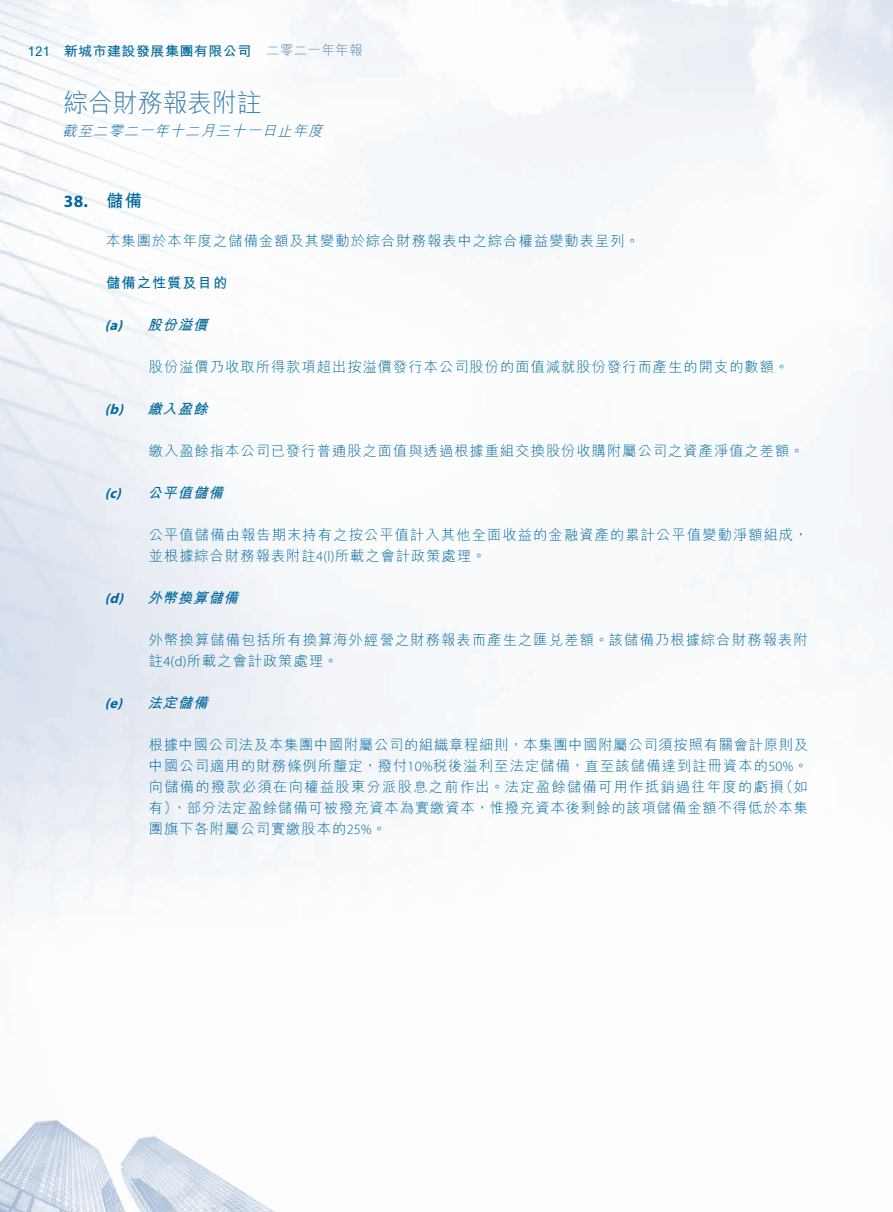
<style>
.page{position:relative;width:893px;height:1212px;background:#fff}
.page>*{position:absolute;margin:0;border:0;box-sizing:border-box;transform-origin:0 0}
.t1{font:300 25.5px "M Hei HK";color:#317baa}
.t2{font:700 17.25px "Myriad Pro";color:#01689c}
.t3{font:700 17.25px "M Hei HK";color:#01689c}
.t4{font:300 14.25px/21px "M Hei HK";letter-spacing:.07em;color:#01689c}
.t5{font:italic 700 14.25px "M Hei HK";color:#01689c}
.t6{font:italic 300 14.25px "M Hei HK";color:#01689c}
.t7{font:italic 700 14.25px "Myriad Pro";color:#01689c}
.t8{font:700 14.25px "M Hei HK";letter-spacing:.07em;color:#01689c}
.t9{font:700 13.5px "M Hei HK";letter-spacing:.02em;color:#01689c;scale:1.05 1}
.t10{font:300 13.5px "M Hei HK";letter-spacing:.02em;color:#5385b1}
.t11{font:condensed 13.5px "Arial MT Std";color:#01689c;scale:1.1 1}
.s1{font-family:"Myriad Pro"}
</style>
<div class="page">
<img style="left:0;top:0;width:892px;height:1212px">
<p class="t11" style="left:28px;top:43px;width:22px">121</p>
<p class="t9" style="left:64px;top:42px;width:180px">新城市建設發展集團有限公司</p>
<p class="t10" style="left:266px;top:40px;width:98px">二零二一年年報</p>
<h1 class="t1" style="left:64px;top:85px;width:199px">綜合財務報表附註</h1>
<p class="t6" style="left:62px;top:121px;width:267px">截至二零二一年十二月三十一日止年度</p>
<p class="t2" style="left:64px;top:190px;width:26px">38.</p>
<p class="t3" style="left:106px;top:188px;width:37px">儲備</p>
<p class="t4" style="left:106px;top:230px;width:534px">本集團於本年度之儲備金額及其變動於綜合財務報表中之綜合權益變動表呈列。</p>
<p class="t8" style="left:106px;top:272px;width:122px">儲備之性質及目的</p>
<p class="t5" style="left:147px;top:314px;width:66px">股份溢價</p>
<p class="t7" style="left:105px;top:316px;width:19px">a(</p>
<p class="t7" style="left:117px;top:316px;width:11px">)</p>
<p class="t7" style="left:105px;top:400px;width:20px">b(</p>
<p class="t7" style="left:118px;top:400px;width:11px">)</p>
<p class="t7" style="left:105px;top:484px;width:17px">c(</p>
<p class="t7" style="left:116px;top:484px;width:11px">)</p>
<p class="t7" style="left:105px;top:589px;width:19px">d(</p>
<p class="t7" style="left:118px;top:589px;width:11px">)</p>
<p class="t7" style="left:105px;top:694px;width:19px">e(</p>
<p class="t7" style="left:117px;top:694px;width:11px">)</p>
<p class="t4" style="left:149px;top:356px;width:641px">股份溢價乃收取所得款項超出按溢價發行本公司股份的面值減就股份發行而產生的開支的數額。</p>
<p class="t5" style="left:147px;top:398px;width:66px">繳入盈餘</p>
<p class="t4" style="left:149px;top:440px;width:657px">繳入盈餘指本公司已發行普通股之面值與透過根據重組交換股份收購附屬公司之資產淨值之差額。</p>
<p class="t5" style="left:147px;top:482px;width:82px">公平值儲備</p>
<p class="t4" style="left:149px;top:524px;width:661px">公平值儲備由報告期末持有之按公平值計入其他全面收益的金融資產的累計公平值變動淨額組成，並根據綜合財務報表附註 <span class="s1">)l(4</span> 所載之會計政策處理。</p>
<p class="t5" style="left:147px;top:587px;width:97px">外幣換算儲備</p>
<p class="t4" style="left:149px;top:629px;width:660px">外幣換算儲備包括所有換算海外經營之財務報表而產生之匯兌差額。該儲備乃根據綜合財務報表附註 <span class="s1">)d(4</span> 所載之會計政策處理。</p>
<p class="t5" style="left:147px;top:692px;width:66px">法定儲備</p>
<p class="t4" style="left:149px;top:734px;width:661px;text-align:right">根據中國公司法及本集團中國附屬公司的組織章程細則，本集團中國附屬公司須按照有關會計原則及中國公司適用的財務條例所釐定，撥付<span class="s1">10%</span>稅後溢利至法定儲備，直至該儲備達到註冊資本的<span class="s1">50%</span>。（如</p>
<p class="t4" style="left:172px;top:776px;width:637px;text-indent:-24px">向儲備的撥款必須在向權益股東分派股息之前作出。法定盈餘儲備可用作抵銷過往年度的虧損<br>，部分法定盈餘儲備可被撥充資本為實繳資本，惟撥充資本後剩餘的該項儲備金額不得低於本集</p>
<p class="t4" style="left:149px;top:797px;width:239px">有）<br>團旗下各附屬公司實繳股本的<span class="s1">25%</span>。</p>
</div>
